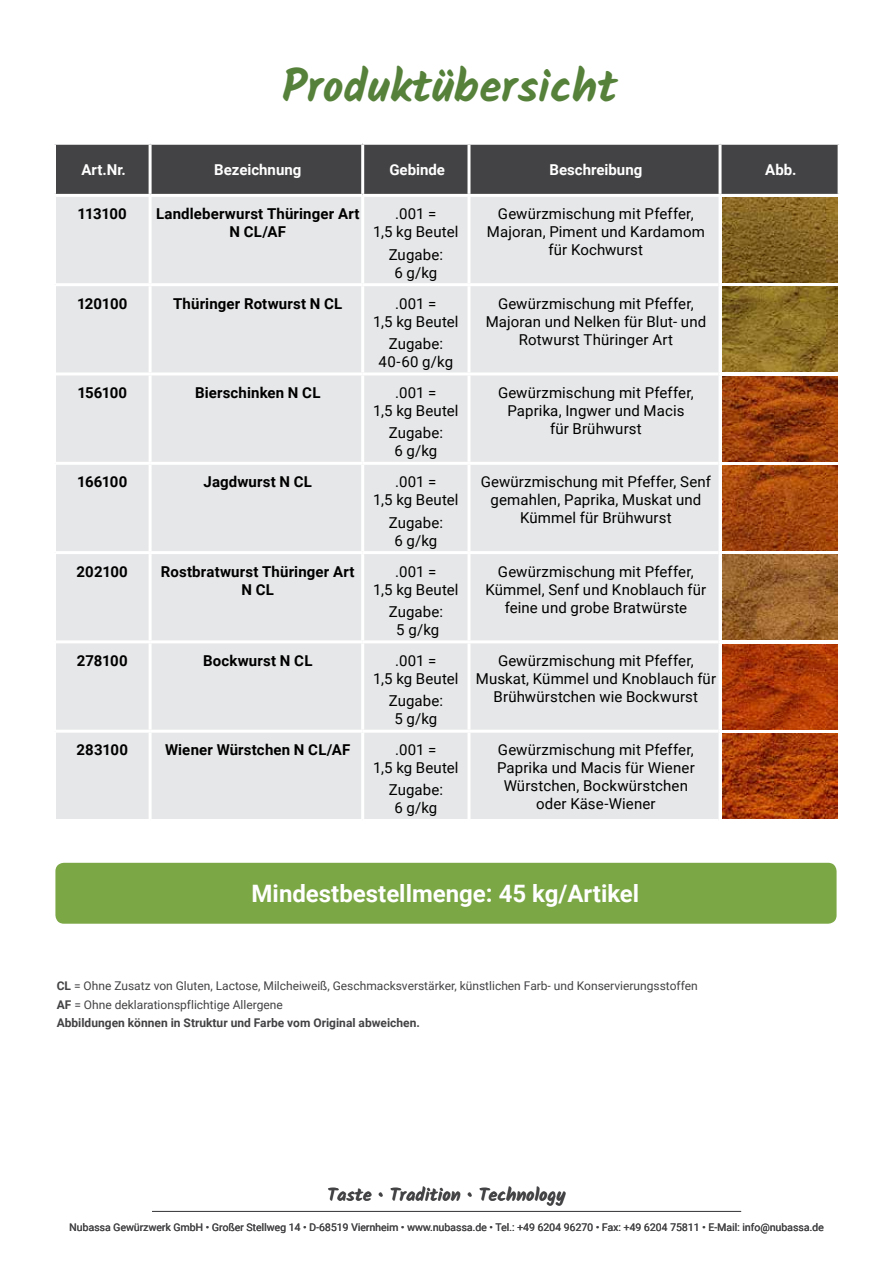
<style>
.page{position:relative;width:893px;height:1263px;background:#fff}
.page>*{position:absolute;margin:0;border:0;box-sizing:border-box;transform-origin:0 0}
.t1{font:700 45px "Kalam";color:#56813a}
.t2{font:700 24px "Roboto";color:#fff}
.t3{font:700 18px "Kalam";color:#434345}
.t4{font:15px/18px "Roboto";letter-spacing:.01em;color:#000;text-align:center}
.t5{font:700 15px/18px "Roboto";letter-spacing:.01em;color:#000;text-align:center}
.t6{font:700 15px "Roboto";color:#fff}
.t7{font:12px/18.6px "Roboto";color:#434345}
.t8{font:10.5px "Roboto";color:#434345}
.s1{font-weight:700}
</style>
<div class="page">
<hr style="left:152px;top:1211px;width:589px;height:1px;background:#434345">
<div style="left:55px;top:863px;width:782px;height:61px;background:#7ba745;border-radius:9px"></div>
<div style="left:56px;top:145px;width:782px;height:49px;background:#434345"></div>
<div style="left:56px;top:197px;width:662px;height:622px;background:#e6e7e8"></div>
<hr style="left:149px;top:197px;width:3px;height:86px;background:#fff">
<hr style="left:361px;top:197px;width:3px;height:86px;background:#fff">
<hr style="left:467px;top:197px;width:3px;height:86px;background:#fff">
<svg style="left:718px;top:197px;width:1px;height:86px"></svg>
<hr style="left:149px;top:286px;width:3px;height:86px;background:#fff">
<hr style="left:361px;top:286px;width:3px;height:86px;background:#fff">
<hr style="left:467px;top:286px;width:3px;height:86px;background:#fff">
<svg style="left:718px;top:286px;width:1px;height:86px"></svg>
<hr style="left:149px;top:375px;width:3px;height:87px;background:#fff">
<hr style="left:361px;top:375px;width:3px;height:87px;background:#fff">
<hr style="left:467px;top:375px;width:3px;height:87px;background:#fff">
<svg style="left:718px;top:375px;width:1px;height:87px"></svg>
<hr style="left:149px;top:465px;width:3px;height:86px;background:#fff">
<hr style="left:361px;top:465px;width:3px;height:86px;background:#fff">
<hr style="left:467px;top:465px;width:3px;height:86px;background:#fff">
<svg style="left:718px;top:465px;width:1px;height:86px"></svg>
<hr style="left:149px;top:554px;width:3px;height:86px;background:#fff">
<hr style="left:361px;top:554px;width:3px;height:86px;background:#fff">
<hr style="left:467px;top:554px;width:3px;height:86px;background:#fff">
<svg style="left:718px;top:554px;width:1px;height:86px"></svg>
<hr style="left:149px;top:643px;width:3px;height:87px;background:#fff">
<hr style="left:361px;top:643px;width:3px;height:87px;background:#fff">
<hr style="left:467px;top:643px;width:3px;height:87px;background:#fff">
<svg style="left:718px;top:643px;width:1px;height:87px"></svg>
<hr style="left:149px;top:733px;width:3px;height:86px;background:#fff">
<hr style="left:361px;top:733px;width:3px;height:86px;background:#fff">
<hr style="left:467px;top:733px;width:3px;height:86px;background:#fff">
<svg style="left:718px;top:733px;width:1px;height:86px"></svg>
<hr style="left:149px;top:145px;width:3px;height:49px;background:#fff">
<hr style="left:361px;top:145px;width:3px;height:49px;background:#fff">
<hr style="left:467px;top:145px;width:3px;height:49px;background:#fff">
<svg style="left:718px;top:145px;width:4px;height:49px"></svg>
<hr style="left:56px;top:283px;width:94px;height:3px;background:#fff">
<hr style="left:150px;top:283px;width:213px;height:3px;background:#fff">
<hr style="left:363px;top:283px;width:106px;height:3px;background:#fff">
<hr style="left:469px;top:283px;width:249px;height:3px;background:#fff">
<hr style="left:56px;top:372px;width:94px;height:3px;background:#fff">
<hr style="left:150px;top:372px;width:213px;height:3px;background:#fff">
<hr style="left:363px;top:372px;width:106px;height:3px;background:#fff">
<hr style="left:469px;top:372px;width:249px;height:3px;background:#fff">
<hr style="left:56px;top:462px;width:94px;height:3px;background:#fff">
<hr style="left:150px;top:462px;width:213px;height:3px;background:#fff">
<hr style="left:363px;top:462px;width:106px;height:3px;background:#fff">
<hr style="left:469px;top:462px;width:249px;height:3px;background:#fff">
<hr style="left:56px;top:551px;width:94px;height:3px;background:#fff">
<hr style="left:150px;top:551px;width:213px;height:3px;background:#fff">
<hr style="left:363px;top:551px;width:106px;height:3px;background:#fff">
<hr style="left:469px;top:551px;width:249px;height:3px;background:#fff">
<hr style="left:56px;top:640px;width:94px;height:3px;background:#fff">
<hr style="left:150px;top:640px;width:213px;height:3px;background:#fff">
<hr style="left:363px;top:640px;width:106px;height:3px;background:#fff">
<hr style="left:469px;top:640px;width:249px;height:3px;background:#fff">
<hr style="left:56px;top:730px;width:94px;height:3px;background:#fff">
<hr style="left:150px;top:730px;width:213px;height:3px;background:#fff">
<hr style="left:363px;top:730px;width:106px;height:3px;background:#fff">
<hr style="left:469px;top:730px;width:249px;height:3px;background:#fff">
<img style="left:722px;top:197px;width:115px;height:86px">
<img style="left:722px;top:287px;width:115px;height:85px">
<img style="left:722px;top:376px;width:115px;height:85px">
<img style="left:722px;top:465px;width:115px;height:85px">
<img style="left:722px;top:555px;width:115px;height:85px">
<img style="left:722px;top:644px;width:115px;height:85px">
<img style="left:722px;top:733px;width:115px;height:85px">
<h1 class="t1" style="left:282px;top:60px;width:337px">Produktübersicht</h1>
<p class="t6" style="left:81px;top:159px;width:46px">Art.Nr.</p>
<p class="t6" style="left:214px;top:159px;width:89px">Bezeichnung</p>
<p class="t6" style="left:389px;top:159px;width:57px">Gebinde</p>
<p class="t6" style="left:549px;top:159px;width:94px">Beschreibung</p>
<p class="t6" style="left:765px;top:159px;width:33px">Abb.</p>
<p class="t5" style="left:78px;top:204px;width:51px">113100</p>
<p class="t5" style="left:156px;top:204px;width:205px">Landleberwurst Thüringer Art<br>N CL/AF</p>
<p class="t4" style="left:373px;top:204px;width:87px">.001 =<br>1,5 kg Beutel</p>
<p class="t4" style="left:389px;top:245px;width:56px">Zugabe:<br>6 g/kg</p>
<p class="t4" style="left:487px;top:204px;width:219px">Gewürzmischung mit Pfeffer,<br>Majoran, Piment und Kardamom für Kochwurst</p>
<p class="t5" style="left:77px;top:294px;width:52px">120100</p>
<p class="t5" style="left:173px;top:294px;width:171px">Thüringer Rotwurst N CL</p>
<p class="t4" style="left:373px;top:294px;width:87px">.001 =<br>1,5 kg Beutel</p>
<p class="t4" style="left:379px;top:334px;width:76px">Zugabe:<br>40-60 g/kg</p>
<p class="t5" style="left:77px;top:383px;width:51px">156100</p>
<p class="t5" style="left:195px;top:383px;width:127px">Bierschinken N CL</p>
<p class="t4" style="left:373px;top:383px;width:87px">.001 =<br>1,5 kg Beutel</p>
<p class="t4" style="left:389px;top:423px;width:56px">Zugabe:<br>6 g/kg</p>
<p class="t5" style="left:77px;top:472px;width:51px">166100</p>
<p class="t5" style="left:203px;top:472px;width:110px">Jagdwurst N CL</p>
<p class="t4" style="left:373px;top:472px;width:87px">.001 =<br>1,5 kg Beutel</p>
<p class="t4" style="left:389px;top:513px;width:56px">Zugabe:<br>6 g/kg</p>
<p class="t5" style="left:77px;top:562px;width:53px">202100</p>
<p class="t5" style="left:161px;top:562px;width:195px">Rostbratwurst Thüringer Art<br>N CL</p>
<p class="t4" style="left:373px;top:562px;width:87px">.001 =<br>1,5 kg Beutel</p>
<p class="t4" style="left:389px;top:602px;width:56px">Zugabe:<br>5 g/kg</p>
<p class="t5" style="left:77px;top:651px;width:52px">278100</p>
<p class="t5" style="left:203px;top:651px;width:111px">Bockwurst N CL</p>
<p class="t4" style="left:373px;top:651px;width:87px">.001 =<br>1,5 kg Beutel</p>
<p class="t4" style="left:389px;top:691px;width:56px">Zugabe:<br>5 g/kg</p>
<p class="t5" style="left:77px;top:740px;width:53px">283100</p>
<p class="t5" style="left:165px;top:740px;width:187px">Wiener Würstchen N CL/AF</p>
<p class="t4" style="left:373px;top:740px;width:87px">.001 =<br>1,5 kg Beutel</p>
<p class="t4" style="left:389px;top:780px;width:56px">Zugabe:<br>6 g/kg</p>
<p class="t4" style="left:486px;top:294px;width:222px">Gewürzmischung mit Pfeffer,<br>Majoran und Nelken für Blut- und<br>Rotwurst Thüringer Art</p>
<p class="t4" style="left:498px;top:383px;width:197px">Gewürzmischung mit Pfeffer,<br>Paprika, Ingwer und Macis für Brühwurst</p>
<p class="t4" style="left:481px;top:472px;width:232px">Gewürzmischung mit Pfeffer, Senf gemahlen, Paprika, Muskat und<br>Kümmel für Brühwurst</p>
<p class="t4" style="left:485px;top:562px;width:222px">Gewürzmischung mit Pfeffer,<br>Kümmel, Senf und Knoblauch für feine und grobe Bratwürste</p>
<p class="t4" style="left:476px;top:651px;width:242px">Gewürzmischung mit Pfeffer,<br>Muskat, Kümmel und Knoblauch für<br>Brühwürstchen wie Bockwurst</p>
<p class="t4" style="left:497px;top:740px;width:199px">Gewürzmischung mit Pfeffer,<br>Paprika und Macis für Wiener<br>Würstchen, Bockwürstchen oder Käse-Wiener</p>
<h2 class="t2" style="left:252px;top:877px;width:389px">Mindestbestellmenge: 45 kg/Artikel</h2>
<p class="t7" style="left:57px;top:976px;width:643px"><span class="s1">CL</span> = Ohne Zusatz von Gluten, Lactose, Milcheiweiß, Geschmacksverstärker, künstlichen Farb- und Konservierungsstoffen<br><span class="s1">AF</span> = Ohne deklarationspflichtige Allergene<br><span class="s1">Abbildungen können in Struktur und Farbe vom Original abweichen.</span></p>
<p class="t3" style="left:327px;top:1185px;width:240px">Taste • Tradition • Technology</p>
<p class="t8" style="left:69px;top:1220px;width:756px">Nubassa Gewürzwerk GmbH • Großer Stellweg 14 • D-68519 Viernheim • www.nubassa.de • Tel.: +49 6204 96270 • Fax: +49 6204 75811 • E-Mail: info@nubassa.de</p>
</div>
